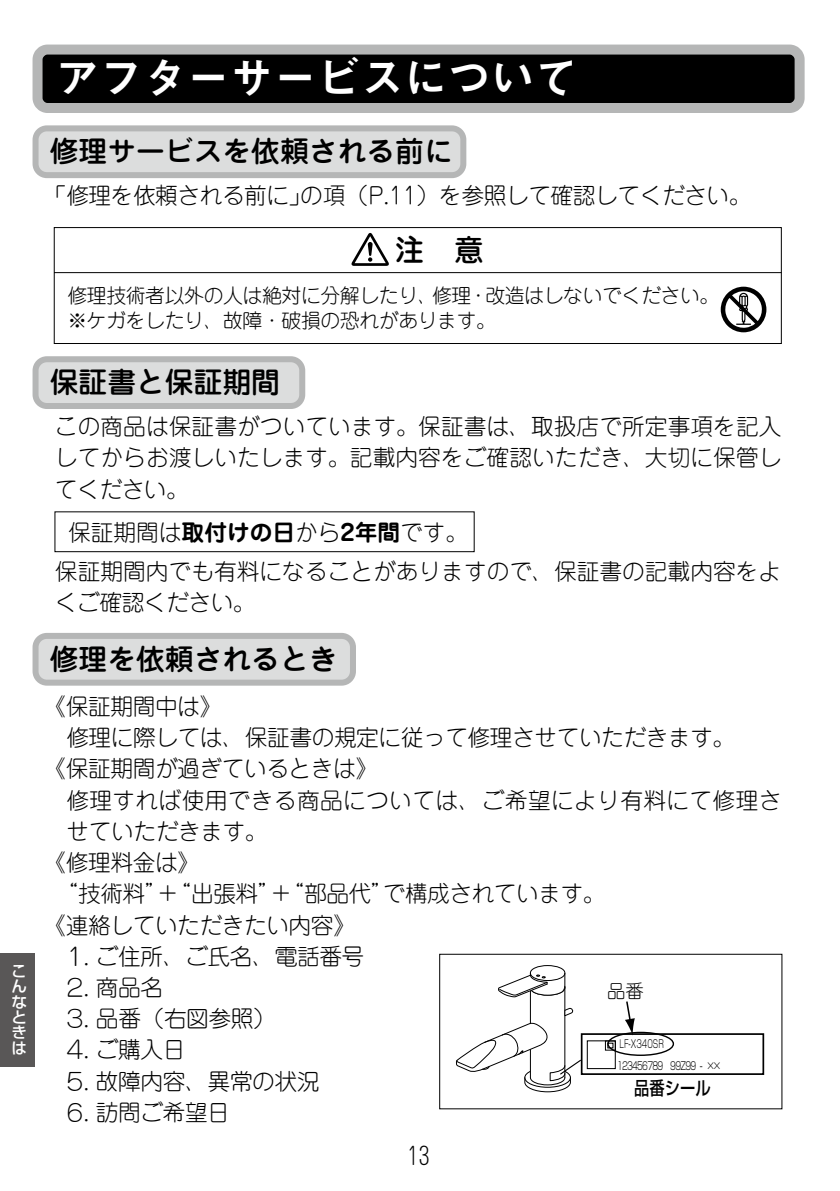
<style>
.page{position:relative;width:840px;height:1191px;background:#fff}
.page>*{position:absolute;margin:0;border:0;box-sizing:border-box;transform-origin:0 0}
.t1{font:43.4px "Midashi Go Pr 6 N MB31";color:#fff}
.t2{font:500 29.6px "Jun 34 Pro";color:#000}
.t3{font:500 28.8px "Jun 34 Pro";color:#000}
.t4{font:300 22.6px/31.2px "Jun 101 Pro";letter-spacing:-.02em;color:#000;text-align:justify}
.t5{font:300 22.6px/31.2px "Jun 101 Pro";color:#000}
.t6{font:300 22.6px "Jun 101 Pro";letter-spacing:.015em;color:#000}
.t7{font:22.6px "Junlgt Num";color:#000}
.t8{font:300 19.8px/25.6px "Jun 101 Pro";letter-spacing:-.02em;color:#000}
.t9{font:500 18.4px "Shin Go Pr 6 N";color:#000;scale:.83 1}
.t10{font:300 18.4px "Jun 101 Pro";color:#000}
.t11{font:500 15.6px/15.4px "Shin Go Pr 6 N";color:#fff;text-align:justify}
.t12{font:300 11px/22px "Shin Go Pr 6 N";letter-spacing:-.1em;color:#000;scale:.66 1}
.s1{font-family:"Junlgt Num";font-weight:400}
.s2{font-family:"Jun 501 Pro";font-weight:700}
</style>
<div class="page">
<div style="left:38px;top:50px;width:761px;height:58px;background:#000;border-radius:10px"></div>
<div style="left:33px;top:45px;width:771px;height:68px;border:10px solid #b5b6b6;border-radius:10px"></div>
<div style="left:36px;top:128px;width:427px;height:47px;background:#dcdddd;border-radius:11px"></div>
<div style="left:33px;top:125px;width:433px;height:53px;border:6px solid #b5b6b6;border-radius:11px"></div>
<div style="left:36px;top:359px;width:266px;height:47px;background:#dcdddd;border-radius:11px"></div>
<div style="left:33px;top:356px;width:272px;height:53px;border:6px solid #b5b6b6;border-radius:11px"></div>
<div style="left:36px;top:636px;width:317px;height:46px;background:#dcdddd;border-radius:11px"></div>
<div style="left:33px;top:633px;width:323px;height:52px;border:6px solid #b5b6b6;border-radius:11px"></div>
<svg style="left:720px;top:287px;width:46px;height:45px"></svg>
<hr style="left:54px;top:272px;width:727px;height:1px;background:#000">
<div style="left:54px;top:227px;width:727px;height:117px;border:1px solid #000"></div>
<svg style="left:351px;top:233px;width:38px;height:33px"></svg>
<div style="left:55px;top:511px;width:419px;height:41px;border:1px solid #000"></div>
<svg style="left:456px;top:965px;width:124px;height:127px"></svg>
<div style="left:580px;top:1033px;width:183px;height:42px;border:2px solid #000"></div>
<div style="left:607px;top:1031px;width:66px;height:25px;border:1px solid #000;border-radius:50%"></div>
<div style="left:586px;top:1040px;width:29px;height:29px;border:1px solid #000"></div>
<div style="left:604px;top:1040px;width:11px;height:10px;border:1px solid #000"></div>
<svg style="left:607px;top:1042px;width:6px;height:6px"></svg>
<svg style="left:624px;top:1001px;width:10px;height:34px"></svg>
<div style="left:439px;top:954px;width:342px;height:155px;border:1px solid #000"></div>
<div style="left:0;top:952px;width:34px;height:114px;background:#595757"></div>
<p class="t11" style="left:11px;top:962px;width:16px">こんなときは</p>
<h1 class="t1" style="left:56px;top:43px;width:523px">アフターサービスについて</h1>
<p class="t3" style="left:50px;top:129px;width:404px">修理サービスを依頼される前に</p>
<p class="t4" style="left:55px;top:178px;width:697px"><span class="s1">…</span>修理を依頼される前に<span class="s1">æ</span>の項（P.11）を参照して確認してください。</p>
<h2 class="t2" style="left:395px;top:226px;width:90px">注 意</h2>
<p class="t8" style="left:67px;top:280px;width:653px">修理技術者以外の人は絶対に分解したり、修理・改造はしないでください。※ケガをしたり、故障・破損の恐れがあります。</p>
<p class="t3" style="left:50px;top:359px;width:232px">保証書と保証期間</p>
<p class="t4" style="left:55px;top:408px;width:727px">この商品は保証書がついています。保証書は、取扱店で所定事項を記入してからお渡しいたします。記載内容をご確認いただき、大切に保管してください。</p>
<p class="t5" style="left:68px;top:514px;width:401px">保証期間は<span class="s2">取付けの日</span>から<span class="s2">2年間</span>です。</p>
<p class="t5" style="left:55px;top:553px;width:727px">保証期間内でも有料になることがありますので、保証書の記載内容をよくご確認ください。</p>
<p class="t3" style="left:50px;top:636px;width:289px">修理を依頼されるとき</p>
<p class="t4" style="left:44px;top:688px;width:180px">《保証期間中は》</p>
<p class="t4" style="left:66px;top:719px;width:670px">修理に際しては、保証書の規定に従って修理させていただきます。</p>
<p class="t4" style="left:44px;top:750px;width:336px">《保証期間が過ぎているときは》</p>
<p class="t6" style="left:66px;top:782px;width:716px">修理すれば使用できる商品については、ご希望により有料にて修理さ</p>
<p class="t4" style="left:66px;top:813px;width:203px">せていただきます。</p>
<p class="t4" style="left:44px;top:844px;width:158px">《修理料金は》</p>
<p class="t4" style="left:44px;top:875px;width:563px">　“技術料”＋“出張料”＋“部品代”で構成されています。</p>
<p class="t4" style="left:44px;top:906px;width:313px">《連絡していただきたい内容》</p>
<p class="t4" style="left:66px;top:938px;width:299px"><span class="s1">¡</span>. ご住所、ご氏名、電話番号</p>
<p class="t4" style="left:66px;top:969px;width:98px"><span class="s1">™</span>. 商品名</p>
<p class="t4" style="left:66px;top:1000px;width:211px"><span class="s1">£</span>. 品番（右図参照）</p>
<p class="t4" style="left:66px;top:1031px;width:120px"><span class="s1">¢</span>. ご購入日</p>
<p class="t4" style="left:66px;top:1062px;width:254px"><span class="s1">∞</span>. 故障内容、異常の状況</p>
<p class="t4" style="left:66px;top:1094px;width:165px"><span class="s1">§</span>. 訪問ご希望日</p>
<p class="t10" style="left:607px;top:976px;width:38px">品番</p>
<p class="t12" style="left:616px;top:1032px;width:160px">LF-X340SR<br>123456789 99Z99 - ××</p>
<p class="t9" style="left:634px;top:1072px;width:93px">品番シール</p>
<p class="t7" style="left:407px;top:1139px;width:24px">13</p>
</div>
